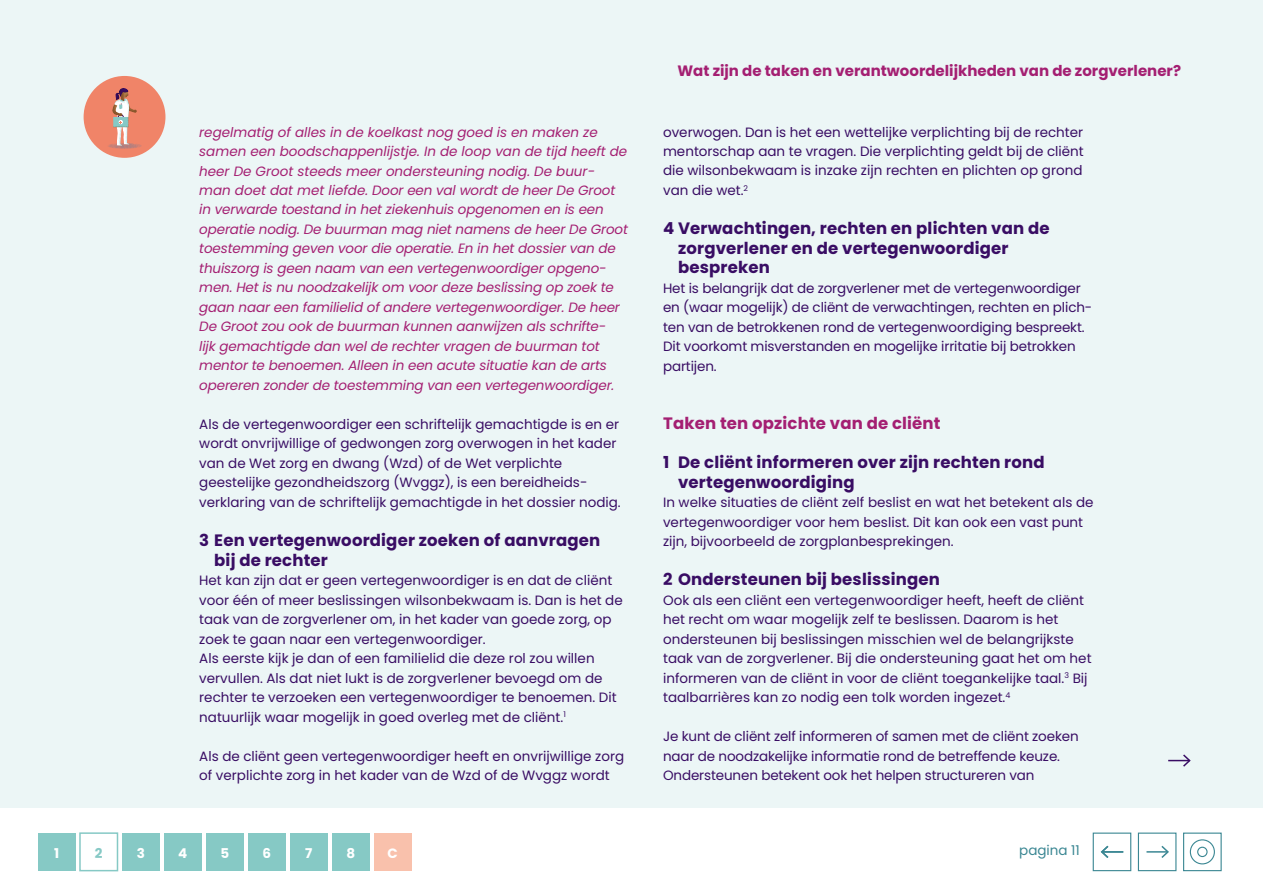
<style>
.page{position:relative;width:1263px;height:893px;background:#fff}
.page>*{position:absolute;margin:0;border:0;box-sizing:border-box;transform-origin:0 0}
.t1{font:700 16.5px/19.5px "Poppins";letter-spacing:.01em;color:#390d64}
.t2{font:700 16.5px "Poppins";letter-spacing:.01em;color:#a41f72}
.t3{font:700 15px "Poppins";color:#a41f72}
.t4{font:13.5px/19.5px "Poppins";color:#390d64}
.t5{font:italic 13.5px/19.5px "Poppins";letter-spacing:-.01em;color:#a41f72}
.t6{font:13.5px "Poppins";color:#3b8793}
.t7{font:700 13.5px "Poppins";color:#fff}
.t8{font:700 13.5px "Poppins";color:#86c9c5}
</style>
<div class="page">
<div style="left:0;top:0;width:1263px;height:807px;background:#ecf6f6"></div>
<div style="left:1093px;top:832px;width:38px;height:39px;border:1px solid #3b8793"></div>
<div style="left:1138px;top:832px;width:38px;height:39px;border:1px solid #3b8793"></div>
<div style="left:1183px;top:832px;width:39px;height:39px;border:1px solid #3b8793"></div>
<div style="left:1190px;top:839px;width:25px;height:25px;border:1px solid #3b8793;border-radius:50%"></div>
<div style="left:1197px;top:847px;width:10px;height:10px;border:1px solid #3b8793;border-radius:50%"></div>
<hr style="left:1146px;top:851px;width:22px;height:2px;background:#3b8793">
<svg style="left:1160px;top:845px;width:9px;height:13px"></svg>
<hr style="left:1102px;top:851px;width:21px;height:2px;background:#3b8793">
<svg style="left:1100px;top:845px;width:10px;height:13px"></svg>
<svg style="left:1168px;top:754px;width:23px;height:13px"></svg>
<div style="left:84px;top:76px;width:81px;height:82px;background:#f08468;border-radius:50%"></div>
<svg style="left:107px;top:143px;width:35px;height:6px"></svg>
<div style="left:102px;top:105px;width:40px;height:42px;background:#f08468"></div>
<div style="left:106px;top:76px;width:37px;height:23px;background:#936037;opacity:.43"></div>
<div style="left:103px;top:81px;width:31px;height:20px;background:#f08468"></div>
<svg style="left:112px;top:88px;width:25px;height:58px"></svg>
<div style="left:100px;top:93px;width:37px;height:24px;background:#936037;opacity:.52"></div>
<div style="left:38px;top:833px;width:37px;height:38px;background:#86c9c5"></div>
<div style="left:79px;top:832px;width:39px;height:39px;border:2px solid #86c9c5"></div>
<div style="left:122px;top:833px;width:37px;height:38px;background:#86c9c5"></div>
<div style="left:164px;top:833px;width:37px;height:38px;background:#86c9c5"></div>
<div style="left:206px;top:833px;width:37px;height:38px;background:#86c9c5"></div>
<div style="left:248px;top:833px;width:37px;height:38px;background:#86c9c5"></div>
<div style="left:290px;top:833px;width:37px;height:38px;background:#86c9c5"></div>
<div style="left:332px;top:833px;width:37px;height:38px;background:#86c9c5"></div>
<div style="left:374px;top:833px;width:37px;height:38px;background:#f9c1ac"></div>
<p class="t5" style="left:199px;top:122px;width:430px">regelmatig of alles in de koelkast nog goed is en maken ze samen een boodschappenlijstje. In de loop van de tijd heeft de heer De Groot steeds meer ondersteuning nodig. De buur&shy;man doet dat met liefde. Door een val wordt de heer De Groot in verwarde toestand in het ziekenhuis opgenomen en is een operatie nodig. De buurman mag niet namens de heer De Groot toestemming geven voor die operatie. En in het dossier van de thuiszorg is geen naam van een vertegenwoordiger opgeno&shy;men. Het is nu noodzakelijk om voor deze beslissing op zoek te gaan naar een familielid of andere vertegenwoordiger. De heer De Groot zou ook de buurman kunnen aanwijzen als schrifte-<br>lijk gemachtigde dan wel de rechter vragen de buurman tot mentor te benoemen. Alleen in een acute situatie kan de arts opereren zonder de toestemming van een vertegenwoordiger.</p>
<p class="t4" style="left:199px;top:415px;width:423px">Als de vertegenwoordiger een schriftelijk gemachtigde is en er wordt onvrijwillige of gedwongen zorg overwogen in het kader van de Wet zorg en dwang (Wzd) of de Wet verplichte geestelijke gezondheidszorg (Wvggz), is een bereidheids&shy;verklaring van de schriftelijk gemachtigde in het dossier nodig.</p>
<p class="t1" style="left:214px;top:531px;width:387px;text-indent:-15px">3 Een vertegenwoordiger zoeken of aanvragen bij de rechter</p>
<p class="t4" style="left:199px;top:571px;width:425px">Het kan zijn dat er geen vertegenwoordiger is en dat de cliënt voor één of meer beslissingen wilsonbekwaam is. Dan is het de taak van de zorgverlener om, in het kader van goede zorg, op zoek te gaan naar een vertegenwoordiger.<br>Als eerste kijk je dan of een familielid die deze rol zou willen vervullen. Als dat niet lukt is de zorgverlener bevoegd om de rechter te verzoeken een vertegenwoordiger te benoemen. Dit natuurlijk waar mogelijk in goed overleg met de cliënt.<sup>1</sup></p>
<p class="t4" style="left:199px;top:746px;width:426px">Als de cliënt geen vertegenwoordiger heeft en onvrijwillige zorg of verplichte zorg in het kader van de Wzd of de Wvggz wordt</p>
<p class="t7" style="left:54px;top:845px;width:7px">1</p>
<p class="t8" style="left:95px;top:845px;width:9px">2</p>
<p class="t7" style="left:137px;top:845px;width:10px">3</p>
<p class="t7" style="left:178px;top:845px;width:11px">4</p>
<p class="t7" style="left:220px;top:845px;width:10px">5</p>
<p class="t7" style="left:262px;top:845px;width:10px">6</p>
<p class="t7" style="left:305px;top:845px;width:9px">7</p>
<p class="t7" style="left:346px;top:845px;width:10px">8</p>
<p class="t7" style="left:388px;top:845px;width:12px">C</p>
<p class="t3" style="left:677px;top:62px;width:505px">Wat zijn de taken en verantwoordelijkheden van de zorgverlener?</p>
<p class="t4" style="left:663px;top:122px;width:422px;text-align:justify">overwogen. Dan is het een wettelijke verplichting bij de rechter mentorschap aan te vragen. Die verplichting geldt bij de cliënt die wilsonbekwaam is inzake zijn rechten en plichten op grond van die wet.<sup>2</sup></p>
<p class="t1" style="left:678px;top:219px;width:373px;text-indent:-15px">4 Verwachtingen, rechten en plichten van de zorgverlener en de vertegenwoordiger bespreken</p>
<p class="t4" style="left:663px;top:278px;width:431px">Het is belangrijk dat de zorgverlener met de vertegenwoordiger en (waar mogelijk) de cliënt de verwachtingen, rechten en plich&shy;ten van de betrokkenen rond de vertegenwoordiging bespreekt.<br>Dit voorkomt misverstanden en mogelijke irritatie bij betrokken partijen.</p>
<p class="t2" style="left:663px;top:414px;width:279px">Taken ten opzichte van de cliënt</p>
<p class="t1" style="left:678px;top:453px;width:368px;text-indent:-15px">1 De cliënt informeren over zijn rechten rond vertegenwoordiging</p>
<p class="t4" style="left:663px;top:493px;width:432px">In welke situaties de cliënt zelf beslist en wat het betekent als de vertegenwoordiger voor hem beslist. Dit kan ook een vast punt zijn, bijvoorbeeld de zorgplanbesprekingen.</p>
<p class="t1" style="left:663px;top:570px;width:278px">2 Ondersteunen bij beslissingen</p>
<p class="t4" style="left:663px;top:590px;width:430px">Ook als een cliënt een vertegenwoordiger heeft, heeft de cliënt het recht om waar mogelijk zelf te beslissen. Daarom is het ondersteunen bij beslissingen misschien wel de belangrijkste taak van de zorgverlener. Bij die ondersteuning gaat het om het informeren van de cliënt in voor de cliënt toegankelijke taal.<sup>3</sup> Bij taalbarrières kan zo nodig een tolk worden ingezet.<sup>4</sup></p>
<p class="t4" style="left:663px;top:727px;width:417px">Je kunt de cliënt zelf informeren of samen met de cliënt zoeken naar de noodzakelijke informatie rond de betreffende keuze.<br>Ondersteunen betekent ook het helpen structureren van</p>
<p class="t6" style="left:1019px;top:843px;width:62px">pagina 11</p>
</div>
